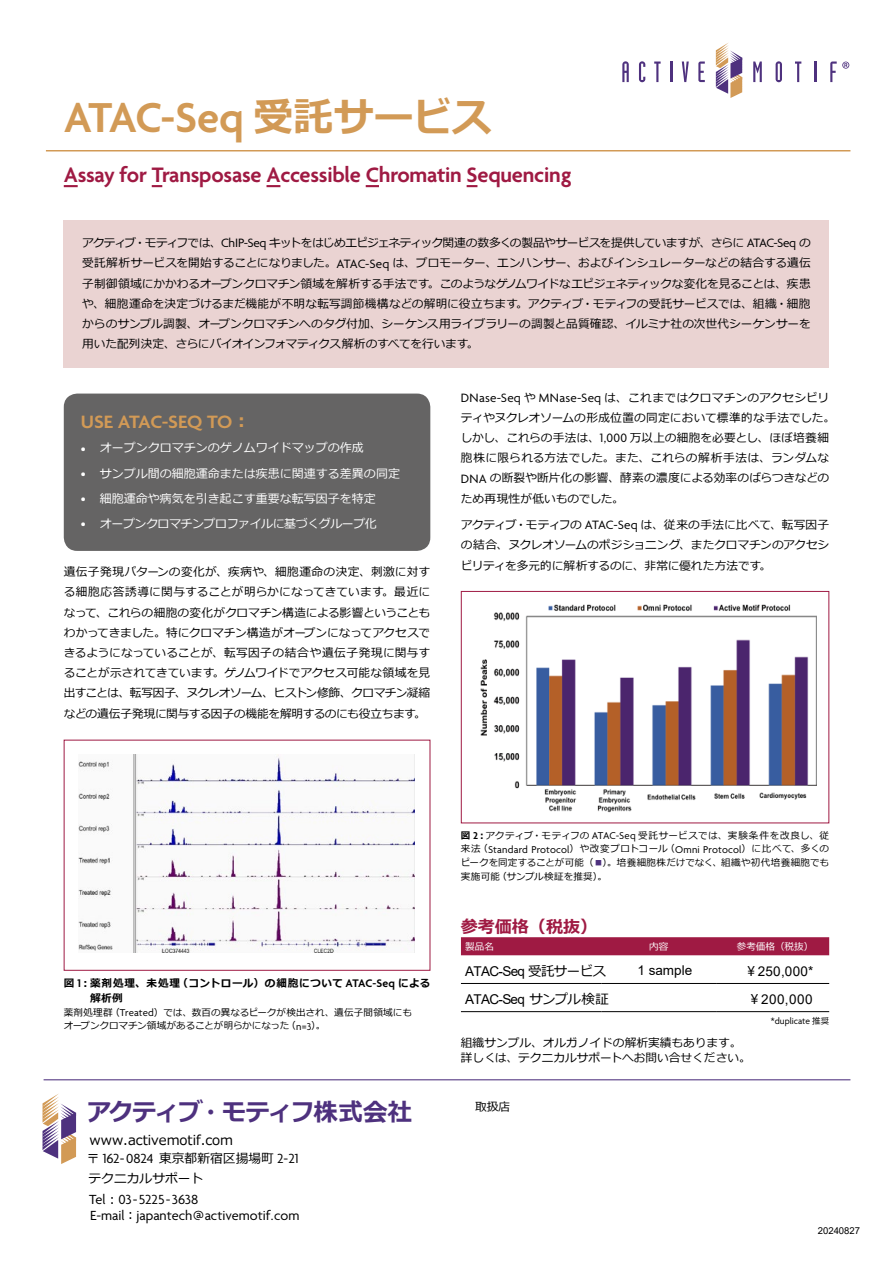
<style>
.page{position:relative;width:893px;height:1263px;background:#fff}
.page>*{position:absolute;margin:0;border:0;box-sizing:border-box;transform-origin:0 0}
.t1{font:600 45.3px "Agenda";letter-spacing:-.04em;color:#d29a56}
.t2{font:700 24.45px "Meiryo";letter-spacing:-.045em;color:#4e317e}
.t3{font:600 22.65px "Agenda";letter-spacing:-.01em;color:#9f1a43}
.t4{font:600 19.35px "Agenda";letter-spacing:-.03em;color:#d29a56;scale:1.05 1}
.t5{font:700 16.95px "Meiryo";color:#9f1a43}
.t6{font:14.25px/15.9px "Agenda";color:#000}
.t7{font:13.5px "Arial";color:#000}
.t8{font:13.5px "Meiryo UI";color:#000}
.t9{font:12.75px "Meiryo";color:#000}
.t10{font:12px "Meiryo";color:#fff}
.t11{font:12px "Meiryo";letter-spacing:-.04em;color:#fff}
.t12{font:11.7px/20.2px "Meiryo";color:#000;text-align:justify}
.t13{font:10.65px "Agenda";letter-spacing:.02em;color:#000}
.t14{font:700 10.65px/14.9px "Meiryo";letter-spacing:.06em;color:#000}
.t15{font:9.6px/13.8px "Meiryo";letter-spacing:.01em;color:#000}
.t16{font:9.6px "Meiryo";letter-spacing:.05em;color:#000}
.t17{font:9.6px "Meiryo";color:#fff}
.t18{font:9.45px "Agenda";color:#000}
.t19{font:9.45px "Arial";color:#000}
.s1{font-family:"Meiryo";font-weight:700;font-size:40.35px}
.s2{font-family:"Agenda";font-size:13.05px}
.s3{font-family:"Meiryo";font-weight:700;font-size:17.25px}
.s4{font-family:"Agenda";font-size:13.5px}
.s5{font-family:"Agenda";font-weight:600;font-size:11.85px}
.s6{font-family:"Agenda";font-size:10.65px}
.s7{font-family:"Meiryo";font-size:12.75px}
.s8{font-weight:700}
.s9{font-family:"Agenda";font-weight:600;font-size:10.65px}
.s10{font-family:"Meiryo";font-size:9.6px}
.s11{color:#4e317e}
.s12{font-family:"Meiryo"}
.s13{font-family:"Meiryo";font-size:8.55px}
</style>
<div class="page">
<svg style="left:64px;top:185px;width:14px;height:2px"></svg>
<svg style="left:152px;top:185px;width:10px;height:2px"></svg>
<svg style="left:266px;top:185px;width:14px;height:2px"></svg>
<svg style="left:366px;top:185px;width:13px;height:2px"></svg>
<svg style="left:467px;top:185px;width:10px;height:2px"></svg>
<hr style="left:46px;top:150px;width:804px;height:1px;background:#d29a56">
<div style="left:64px;top:220px;width:765px;height:148px;background:#ead3d2"></div>
<div style="left:64px;top:394px;width:366px;height:157px;background:#656464;border-radius:14px"></div>
<div style="left:461px;top:937px;width:368px;height:18px;background:#9f1a43"></div>
<hr style="left:461px;top:983px;width:140px;height:1px;background:#000">
<hr style="left:461px;top:1011px;width:140px;height:1px;background:#000">
<hr style="left:601px;top:1011px;width:115px;height:1px;background:#000">
<hr style="left:716px;top:1011px;width:113px;height:1px;background:#000">
<hr style="left:601px;top:983px;width:115px;height:1px;background:#000">
<hr style="left:716px;top:983px;width:113px;height:1px;background:#000">
<img style="left:78px;top:754px;width:336px;height:198px">
<div style="left:64px;top:740px;width:366px;height:231px;border:1px solid #9f1a43"></div>
<img style="left:480px;top:604px;width:336px;height:209px">
<div style="left:461px;top:591px;width:368px;height:232px;border:1px solid #9f1a43"></div>
<svg style="left:622px;top:61px;width:7px;height:21px"></svg>
<svg style="left:639px;top:61px;width:6px;height:21px"></svg>
<svg style="left:654px;top:62px;width:7px;height:20px"></svg>
<hr style="left:670px;top:62px;width:2px;height:20px;background:#4e317e">
<svg style="left:682px;top:62px;width:7px;height:20px"></svg>
<svg style="left:698px;top:62px;width:7px;height:20px"></svg>
<svg style="left:753px;top:62px;width:9px;height:20px"></svg>
<svg style="left:776px;top:61px;width:6px;height:21px"></svg>
<svg style="left:795px;top:62px;width:6px;height:20px"></svg>
<hr style="left:814px;top:62px;width:2px;height:20px;background:#4e317e">
<svg style="left:716px;top:43px;width:26px;height:55px"></svg>
<svg style="left:830px;top:62px;width:19px;height:20px"></svg>
<svg style="left:43px;top:1093px;width:33px;height:71px"></svg>
<hr style="left:44px;top:1079px;width:806px;height:1px;background:#4e317e">
<h1 class="t1" style="left:64px;top:90px;width:430px">ATAC-Seq <span class="s1">受託サービス</span></h1>
<h3 class="t3" style="left:64px;top:161px;width:509px">Assay for Transposase Accessible Chromatin Sequencing</h3>
<p class="t12" style="left:82px;top:233px;width:730px">アクティブ・モティフでは、<span class="s2">ChIP-Seq</span> キットをはじめエピジェネティック関連の数多くの製品やサービスを提供していますが、さらに <span class="s2">ATAC-Seq</span> の受託解析サービスを開始することになりました。<span class="s2">ATAC-Seq</span> は、プロモーター、エンハンサー、およびインシュレーターなどの結合する遺伝子制御領域にかかわるオープンクロマチン領域を解析する手法です。このようなゲノムワイドなエピジェネティックな変化を見ることは、疾患や、細胞運命を決定づけるまだ機能が不明な転写調節機構などの解明に役立ちます。アクティブ・モティフの受託サービスでは、組織・細胞からのサンプル調製、オープンクロマチンへのタグ付加、シーケンス用ライブラリーの調製と品質確認、イルミナ社の次世代シーケンサーを用いた配列決定、さらにバイオインフォマティクス解析のすべてを行います。</p>
<h3 class="t4" style="left:81px;top:409px;width:163px">USE ATAC-SEQ TO<span class="s3">：</span></h3>
<p class="t10" style="left:81px;top:440px;width:285px"><span class="s4">•</span> オープンクロマチンのゲノムワイドマップの作成</p>
<p class="t10" style="left:81px;top:465px;width:321px"><span class="s4">•</span> サンプル間の細胞運命または疾患に関連する差異の同定</p>
<p class="t10" style="left:81px;top:490px;width:297px"><span class="s4">•</span> 細胞運命や病気を引き起こす重要な転写因子を特定</p>
<p class="t11" style="left:81px;top:515px;width:298px"><span class="s4">•</span> オープンクロマチンプロファイルに基づくグループ化</p>
<p class="t12" style="left:64px;top:562px;width:368px">遺伝子発現パターンの変化が、疾病や、細胞運命の決定、刺激に対する細胞応答誘導に関与することが明らかになってきています。最近になって、これらの細胞の変化がクロマチン構造による影響ということもわかってきました。特にクロマチン構造がオープンになってアクセスできるようになっていることが、転写因子の結合や遺伝子発現に関与することが示されてきています。ゲノムワイドでアクセス可能な領域を見出すことは、転写因子、ヌクレオソーム、ヒストン修飾、クロマチン凝縮などの遺伝子発現に関与する因子の機能を解明するのにも役立ちます。</p>
<p class="t12" style="left:461px;top:388px;width:376px;text-align:left"><span class="s2">DNase-Seq</span> や <span class="s2">MNase-Seq</span> は、これまではクロマチンのアクセシビリティやヌクレオソームの形成位置の同定において標準的な手法でした。しかし、これらの手法は、<span class="s2">1,000</span> 万以上の細胞を必要とし、ほぼ培養細胞株に限られる方法でした。また、これらの解析手法は、ランダムな<span class="s2">DNA</span> の断裂や断片化の影響、酵素の濃度による効率のばらつきなどのため再現性が低いものでした。</p>
<p class="t12" style="left:461px;top:515px;width:370px">アクティブ・モティフの <span class="s2">ATAC-Seq</span> は、従来の手法に比べて、転写因子の結合、ヌクレオソームのポジショニング、またクロマチンのアクセシビリティを多元的に解析するのに、非常に優れた方法です。</p>
<p class="t14" style="left:90px;top:976px;width:342px;text-indent:-26px">図 <span class="s5">1</span>：薬剤処理、未処理（コントロール）の細胞について <span class="s5">ATAC-Seq</span> による解析例</p>
<p class="t15" style="left:64px;top:1006px;width:350px">薬剤処理群（<span class="s6">Treated</span>）では、数百の異なるピークが検出され、遺伝子間領域にもオープンクロマチン領域があることが明らかになった（<span class="s6">n=3</span>）。</p>
<h2 class="t2" style="left:87px;top:1095px;width:327px">アクティブ・モティフ株式会社</h2>
<p class="t8" style="left:90px;top:1131px;width:145px">www.activemotif.com</p>
<p class="t6" style="left:87px;top:1150px;width:213px"><span class="s7">〒</span> 162-0824 <span class="s7">東京都新宿区揚場町</span> 2-21</p>
<p class="t9" style="left:89px;top:1170px;width:116px">テクニカルサポート</p>
<p class="t6" style="left:89px;top:1191px;width:212px">Tel<span class="s7">：</span>03-5225-3638<br>E-mail<span class="s7">：</span>japantech@activemotif.com</p>
<p class="t16" style="left:461px;top:828px;width:370px"><span class="s8">図</span> <span class="s9">2</span><span class="s8">：</span>アクティブ・モティフの <span class="s6">ATAC-Seq</span> 受託サービスでは、実験条件を改良し、従</p>
<p class="t13" style="left:461px;top:843px;width:370px"><span class="s10">来法（</span>Standard Protocol<span class="s10">）や改変プロトコール（</span>Omni Protocol<span class="s10">）に比べて、多くの</span></p>
<p class="t15" style="left:461px;top:856px;width:370px">ピークを同定することが可能（<span class="s11">■</span>）。培養細胞株だけでなく、組織や初代培養細胞でも実施可能（サンプル検証を推奨）。</p>
<h3 class="t5" style="left:461px;top:915px;width:138px">参考価格（税抜）</h3>
<p class="t17" style="left:465px;top:940px;width:30px">製品名</p>
<p class="t17" style="left:649px;top:940px;width:21px">内容</p>
<p class="t17" style="left:737px;top:940px;width:78px">参考価格（税抜）</p>
<p class="t7" style="left:465px;top:962px;width:142px">ATAC-Seq <span class="s12">受託サービス</span></p>
<p class="t7" style="left:637px;top:961px;width:56px">1 sample</p>
<p class="t7" style="left:744px;top:962px;width:71px"><span class="s12">￥</span>250,000*</p>
<p class="t7" style="left:465px;top:990px;width:145px">ATAC-Seq <span class="s12">サンプル検証</span></p>
<p class="t7" style="left:748px;top:990px;width:66px"><span class="s12">￥</span>200,000</p>
<p class="t18" style="left:771px;top:1015px;width:60px">*duplicate <span class="s13">推奨</span></p>
<p class="t12" style="left:461px;top:1036px;width:291px;line-height:14.7px">組織サンプル、オルガノイドの解析実績もあります。詳しくは、テクニカルサポートへお問い合せください。</p>
<p class="t12" style="left:475px;top:1097px;width:37px">取扱店</p>
<p class="t19" style="left:818px;top:1224px;width:44px">20240827</p>
</div>
